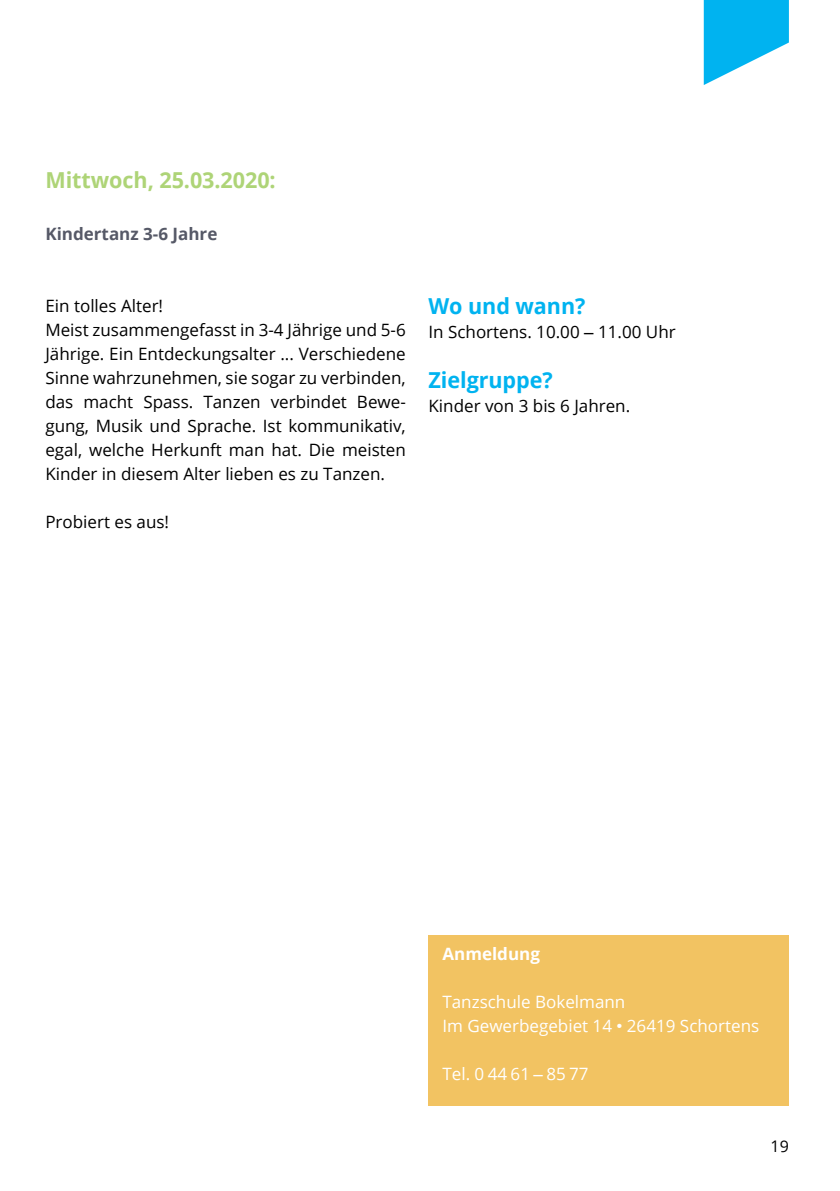
<style>
.page{position:relative;width:840px;height:1191px;background:#fff}
.page>*{position:absolute;margin:0;border:0;box-sizing:border-box;transform-origin:0 0}
.t1{font:700 22px "Open Sans";letter-spacing:-.005em;color:#00b3f0}
.t2{font:700 22px "Open Sans";letter-spacing:-.005em;color:#aed477}
.t3{font:17px/24px "Open Sans";color:#000}
.t4{font:17px/24px "Open Sans";color:#fff}
.t5{font:700 17px "Open Sans";color:#565967}
.t6{font:700 17px "Open Sans";color:#fff}
.t7{font:16px "Open Sans";color:#000}
.s1{font-family:"Arial"}
</style>
<div class="page">
<svg style="left:703px;top:0;width:85px;height:85px"></svg>
<div style="left:428px;top:935px;width:360px;height:171px;background:#f2c362"></div>
<p class="t2" style="left:45px;top:165px;width:232px">Mittwoch, 25.03.2020:</p>
<p class="t5" style="left:45px;top:222px;width:173px">Kindertanz 3-6 Jahre</p>
<p class="t3" style="left:45px;top:293px;width:362px">Ein tolles Alter!<br>Meist zusammengefasst in 3-4 Jährige und 5-6<br>Jährige. Ein Entdeckungsalter ... Verschiedene Sinne wahrzunehmen, sie sogar zu verbinden, das macht Spass. Tanzen verbindet Bewe&shy;gung, Musik und Sprache. Ist kommunikativ, egal, welche Herkunft man hat. Die meisten Kinder in diesem Alter lieben es zu Tanzen.</p>
<p class="t3" style="left:45px;top:509px;width:125px">Probiert es aus!</p>
<p class="t1" style="left:428px;top:290px;width:158px">Wo und wann?</p>
<p class="t3" style="left:428px;top:319px;width:248px">In Schortens. 10.00 <span class="s1">–</span> 11.00 Uhr</p>
<p class="t1" style="left:428px;top:365px;width:126px">Zielgruppe?</p>
<p class="t3" style="left:428px;top:394px;width:203px">Kinder von 3 bis 6 Jahren.</p>
<p class="t6" style="left:442px;top:942px;width:99px">Anmeldung</p>
<p class="t4" style="left:442px;top:989px;width:318px">Tanzschule Bokelmann<br>Im Gewerbegebiet 14 <span class="s1">•</span> 26419 Schortens</p>
<p class="t4" style="left:442px;top:1061px;width:148px">Tel. 0 44 61 <span class="s1">–</span> 85 77</p>
<p class="t7" style="left:770px;top:1135px;width:20px">19</p>
</div>
